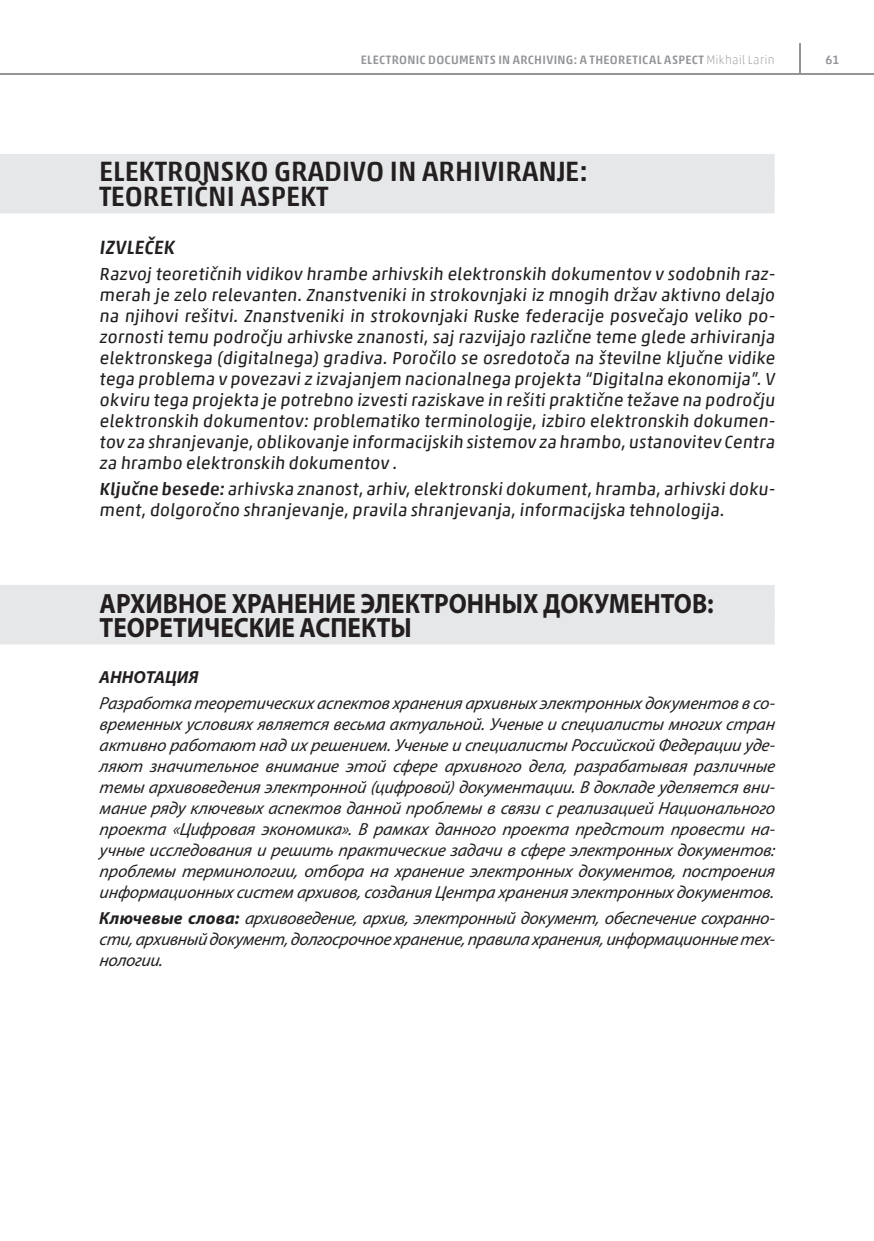
<style>
.page{position:relative;width:874px;height:1241px;background:#fff}
.page>*{position:absolute;margin:0;border:0;box-sizing:border-box;transform-origin:0 0}
.t1{font:700 28px/24.5px "Myriad Pro";color:#231f20;scale:.9 1}
.t2{font:500 28px/24.5px "Akko Std";color:#231f20}
.t3{font:500 19.25px "Akko Std";color:#231f20}
.t4{font:17.5px/21px "Akko Pro";letter-spacing:.005em;color:#231f20;text-align:justify}
.t5{font:italic 17.5px/21px "Myriad Pro";letter-spacing:-.005em;color:#231f20;text-align:justify}
.t6{font:italic 700 17.5px "Myriad Pro";color:#231f20}
.t7{font:500 12.25px "Akko Std";letter-spacing:.025em;color:#939598}
.s1{font-weight:100}
.s2{font-family:"Akko Std";font-weight:500}
.s3{font-weight:700}
</style>
<div class="page">
<div style="left:0;top:154px;width:774px;height:35px;background:#e6e7e9"></div>
<div style="left:0;top:178px;width:774px;height:35px;background:#e6e7e9"></div>
<div style="left:0;top:585px;width:774px;height:35px;background:#e6e7e9"></div>
<div style="left:0;top:609px;width:774px;height:35px;background:#e6e7e9"></div>
<hr style="left:0;top:74px;width:873px;height:1px;background:#939598">
<hr style="left:799px;top:43px;width:1px;height:32px;background:#939598">
<p class="t7" style="left:360px;top:52px;width:415px">ELECTRONIC DOCUMENTS IN ARCHIVING: A THEORETICAL ASPECT <span class="s1">Mikhail Larin</span></p>
<p class="t7" style="left:825px;top:52px;width:15px">61</p>
<h1 class="t2" style="left:99px;top:159px;width:490px">ELEKTRONSKO GRADIVO IN ARHIVIRANJE:<br>TEORETIČNI ASPEKT</h1>
<p class="t3" style="left:99px;top:235px;width:79px">IZVLEČEK</p>
<p class="t4" style="left:99px;top:263px;width:679px">Razvoj teoretičnih vidikov hrambe arhivskih elektronskih dokumentov v sodobnih raz&shy;merah je zelo relevanten. Znanstveniki in strokovnjaki iz mnogih držav aktivno delajo na njihovi rešitvi. Znanstveniki in strokovnjaki Ruske federacije posvečajo veliko po&shy;zornosti temu področju arhivske znanosti, saj razvijajo različne teme glede arhiviranja elektronskega (digitalnega) gradiva. Poročilo se osredotoča na številne ključne vidike tega problema v povezaviz izvajanjem nacionalnega projekta “Digitalna ekonomija”.V okviru tega projekta je potrebno izvestiraziskave in rešitipraktične težave na področju elektronskih dokumentov: problematiko terminologije, izbiro elektronskih dokumen&shy;tov za shranjevanje,oblikovanje informacijskih sistemov za hrambo,ustanovitev Centra za hrambo elektronskih dokumentov .</p>
<p class="t4" style="left:99px;top:478px;width:679px"><span class="s2">Ključne besede:</span> arhivska znanost,arhiv,elektronskidokument,hramba,arhivskidoku&shy;ment,dolgoročno shranjevanje,pravila shranjevanja,informacijska tehnologija.</p>
<h1 class="t1" style="left:99px;top:589px;width:683px">АРХИВНОЕ ХРАНЕНИЕ ЭЛЕКТРОННЫХ ДОКУМЕНТОВ:<br>ТЕОРЕТИЧЕСКИЕ АСПЕКТЫ</h1>
<p class="t6" style="left:99px;top:665px;width:101px">АННОТАЦИЯ</p>
<p class="t5" style="left:99px;top:692px;width:679px">Разработка теоретических аспектов хранения архивных электронных документов в со&shy;временных условиях является весьма актуальной. Ученые и специалисты многих стран активно работают над их решением. Ученые и специалисты Российской Федерации уде&shy;ляют значительное внимание этой сфере архивного дела, разрабатывая различные темы архивоведения электронной (цифровой) документации. В докладе уделяется вни&shy;мание ряду ключевых аспектов данной проблемы в связи с реализацией Национального проекта «Цифровая экономика». В рамках данного проекта предстоит провести на&shy;учные исследования и решить практические задачи в сфере электронных документов: проблемы терминологии, отбора на хранение электронных документов, построения информационных систем архивов, создания Центра хранения электронных документов.</p>
<p class="t5" style="left:99px;top:907px;width:679px"><span class="s3">Кл ю ч е в ы е сл о в а :</span> архивоведение, архив, электронный документ, обеспечение сохранно&shy;сти, архивный документ, долгосрочное хранение, правила хранения, информационные тех&shy;нологии.</p>
</div>
